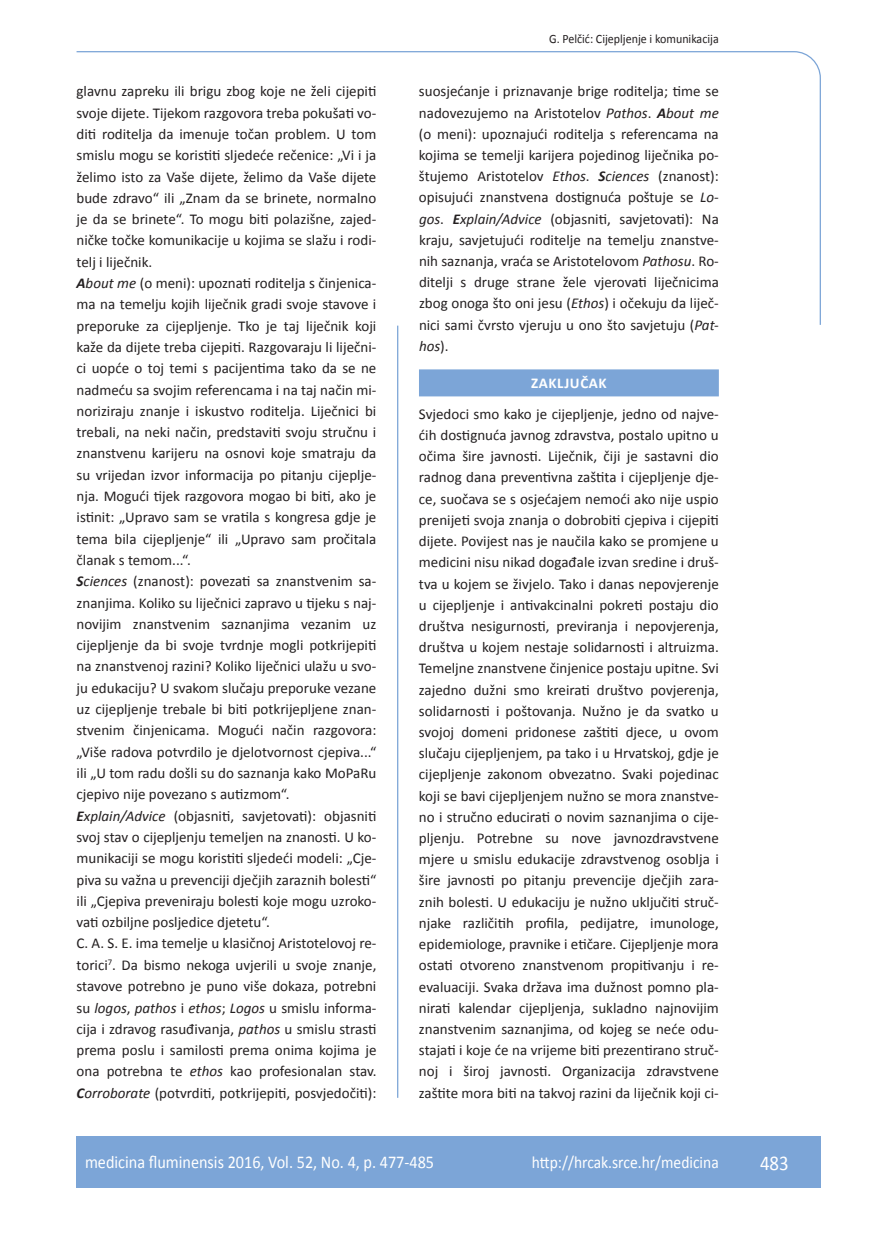
<style>
.page{position:relative;width:872px;height:1234px;background:#fff}
.page>*{position:absolute;margin:0;border:0;box-sizing:border-box;transform-origin:0 0}
.t1{font:21px "Calibri";color:#fff;scale:.9 1}
.t2{font:18px "Calibri";color:#fff;scale:.9 1}
.t3{font:17.25px "Calibri";color:#fff;scale:.9 1}
.t4{font:15px/21.3px "Calibri";color:#231f20;text-align:justify}
.t5{font:700 15px "Calibri";letter-spacing:.04em;color:#fff}
.t6{font:12.75px "Calibri";color:#231f20;scale:.94 1}
.s1{font-weight:700;font-style:italic}
.s2{font-style:italic}
</style>
<div class="page">
<svg style="left:76px;top:51px;width:745px;height:275px"></svg>
<hr style="left:397px;top:325px;width:1px;height:772px;background:#7ca5d7">
<div style="left:77px;top:1135px;width:744px;height:51px;background:#7ca5d7"></div>
<div style="left:419px;top:369px;width:300px;height:27px;background:#7ca5d7"></div>
<p class="t6" style="left:549px;top:30px;width:182px">G. Pelčić: Cijepljenje i komunikacija</p>
<p class="t4" style="left:77px;top:80px;width:301px;text-align:left">glavnu zapreku ili brigu zbog koje ne želi cijepiti svoje dijete. Tijekom razgovora treba pokušati vo&shy;diti roditelja da imenuje točan problem. U tom smislu mogu se koristiti sljedeće rečenice: „Vi i ja želimo isto za Vaše dijete, želimo da Vaše dijete bude zdravo“ ili „Znam da se brinete, normalno je da se brinete“. To mogu biti polazišne, zajed&shy;ničke točke komunikacije u kojima se slažu i rodi&shy;telj i liječnik.<br><span class="s1">A</span><span class="s2">bout me</span> (o meni): upoznati roditelja s činjenica&shy;ma na temelju kojih liječnik gradi svoje stavove i preporuke za cijepljenje. Tko je taj liječnik koji kaže da dijete treba cijepiti. Razgovaraju li liječni&shy;ci uopće o toj temi s pacijentima tako da se ne nadmeću sa svojim referencama i na taj način mi&shy;noriziraju znanje i iskustvo roditelja. Liječnici bi trebali, na neki način, predstaviti svoju stručnu i znanstvenu karijeru na osnovi koje smatraju da su vrijedan izvor informacija po pitanju cijeplje&shy;nja. Mogući tijek razgovora mogao bi biti, ako je istinit: „Upravo sam se vratila s kongresa gdje je tema bila cijepljenje“ ili „Upravo sam pročitala članak s temom...“.<br><span class="s1">S</span><span class="s2">ciences</span> (znanost): povezati sa znanstvenim sa&shy;znanjima. Koliko su liječnici zapravo u tijeku s naj&shy;novijim znanstvenim saznanjima vezanim uz cijepljenje da bi svoje tvrdnje mogli potkrijepiti na znanstvenoj razini? Koliko liječnici ulažu u svo&shy;ju edukaciju? U svakom slučaju preporuke vezane uz cijepljenje trebale bi biti potkrijepljene znan&shy;stvenim činjenicama. Mogući način razgovora: „Više radova potvrdilo je djelotvornost cjepiva...“ ili „U tom radu došli su do saznanja kako MoPaRu cjepivo nije povezano s autizmom“.<br><span class="s1">E</span><span class="s2">xplain/Advice</span> (objasniti, savjetovati): objasniti svoj stav o cijepljenju temeljen na znanosti. U ko&shy;munikaciji se mogu koristiti sljedeći modeli: „Cje&shy;piva su važna u prevenciji dječjih zaraznih bolesti“ ili „Cjepiva preveniraju bolesti koje mogu uzroko&shy;vati ozbiljne posljedice djetetu“.<br>C. A. S. E. ima temelje u klasičnoj Aristotelovoj re&shy;torici<sup>7</sup>. Da bismo nekoga uvjerili u svoje znanje, stavove potrebno je puno više dokaza, potrebni su <span class="s2">logos</span>, <span class="s2">pathos</span> i <span class="s2">ethos</span>; <span class="s2">Logos</span> u smislu informa&shy;cija i zdravog rasuđivanja, <span class="s2">pathos</span> u smislu strasti prema poslu i samilosti prema onima kojima je ona potrebna te <span class="s2">ethos</span> kao profesionalan stav.<br><span class="s1">C</span><span class="s2">orroborate</span> (potvrditi, potkrijepiti, posvjedočiti):</p>
<p class="t4" style="left:419px;top:80px;width:301px">suosjećanje i priznavanje brige roditelja; time se nadovezujemo na Aristotelov <span class="s2">Pathos</span>. <span class="s1">A</span><span class="s2">bout me </span>(o meni): upoznajući roditelja s referencama na kojima se temelji karijera pojedinog liječnika po&shy;štujemo Aristotelov <span class="s2">Ethos</span>. <span class="s1">S</span><span class="s2">ciences</span> (znanost): opisujući znanstvena dostignuća poštuje se <span class="s2">Lo&shy;gos</span>. <span class="s1">E</span><span class="s2">xplain/Advice</span> (objasniti, savjetovati): Na kraju, savjetujući roditelje na temelju znanstve&shy;nih saznanja, vraća se Aristotelovom <span class="s2">Pathosu</span>. Ro&shy;ditelji s druge strane žele vjerovati liječnicima zbog onoga što oni jesu (<span class="s2">Ethos</span>) i očekuju da liječ&shy;nici sami čvrsto vjeruju u ono što savjetuju (<span class="s2">Pat&shy;hos</span>).</p>
<p class="t5" style="left:531px;top:374px;width:68px">ZAKLJUČAK</p>
<p class="t4" style="left:419px;top:402px;width:301px">Svjedoci smo kako je cijepljenje, jedno od najve&shy;ćih dostignuća javnog zdravstva, postalo upitno u očima šire javnosti. Liječnik, čiji je sastavni dio radnog dana preventivna zaštita i cijepljenje dje&shy;ce, suočava se s osjećajem nemoći ako nije uspio prenijeti svoja znanja o dobrobiti cjepiva i cijepiti dijete. Povijest nas je naučila kako se promjene u medicini nisu nikad događale izvan sredine i druš&shy;tva u kojem se živjelo. Tako i danas nepovjerenje u cijepljenje i antivakcinalni pokreti postaju dio društva nesigurnosti, previranja i nepovjerenja, društva u kojem nestaje solidarnosti i altruizma.<br>Temeljne znanstvene činjenice postaju upitne. Svi zajedno dužni smo kreirati društvo povjerenja, solidarnosti i poštovanja. Nužno je da svatko u svojoj domeni pridonese zaštiti djece, u ovom slučaju cijepljenjem, pa tako i u Hrvatskoj, gdje je cijepljenje zakonom obvezatno. Svaki pojedinac koji se bavi cijepljenjem nužno se mora znanstve&shy;no i stručno educirati o novim saznanjima o cije&shy;pljenju. Potrebne su nove javnozdravstvene mjere u smislu edukacije zdravstvenog osoblja i šire javnosti po pitanju prevencije dječjih zara&shy;znih bolesti. U edukaciju je nužno uključiti struč&shy;njake različitih profila, pedijatre, imunologe, epidemiologe, pravnike i etičare. Cijepljenje mora ostati otvoreno znanstvenom propitivanju i re&shy;evaluaciji. Svaka država ima dužnost pomno pla&shy;nirati kalendar cijepljenja, sukladno najnovijim znanstvenim saznanjima, od kojeg se neće odu&shy;stajati i koje će na vrijeme biti prezentirano struč&shy;noj i široj javnosti. Organizacija zdravstvene zaštite mora biti na takvoj razini da liječnik koji ci-</p>
<p class="t2" style="left:85px;top:1150px;width:389px">medicina fluminensis 2016, Vol. 52, No. 4, p. 477-485</p>
<p class="t3" style="left:532px;top:1151px;width:209px">http://hrcak.srce.hr/medicina</p>
<h1 class="t1" style="left:760px;top:1149px;width:33px">483</h1>
</div>
